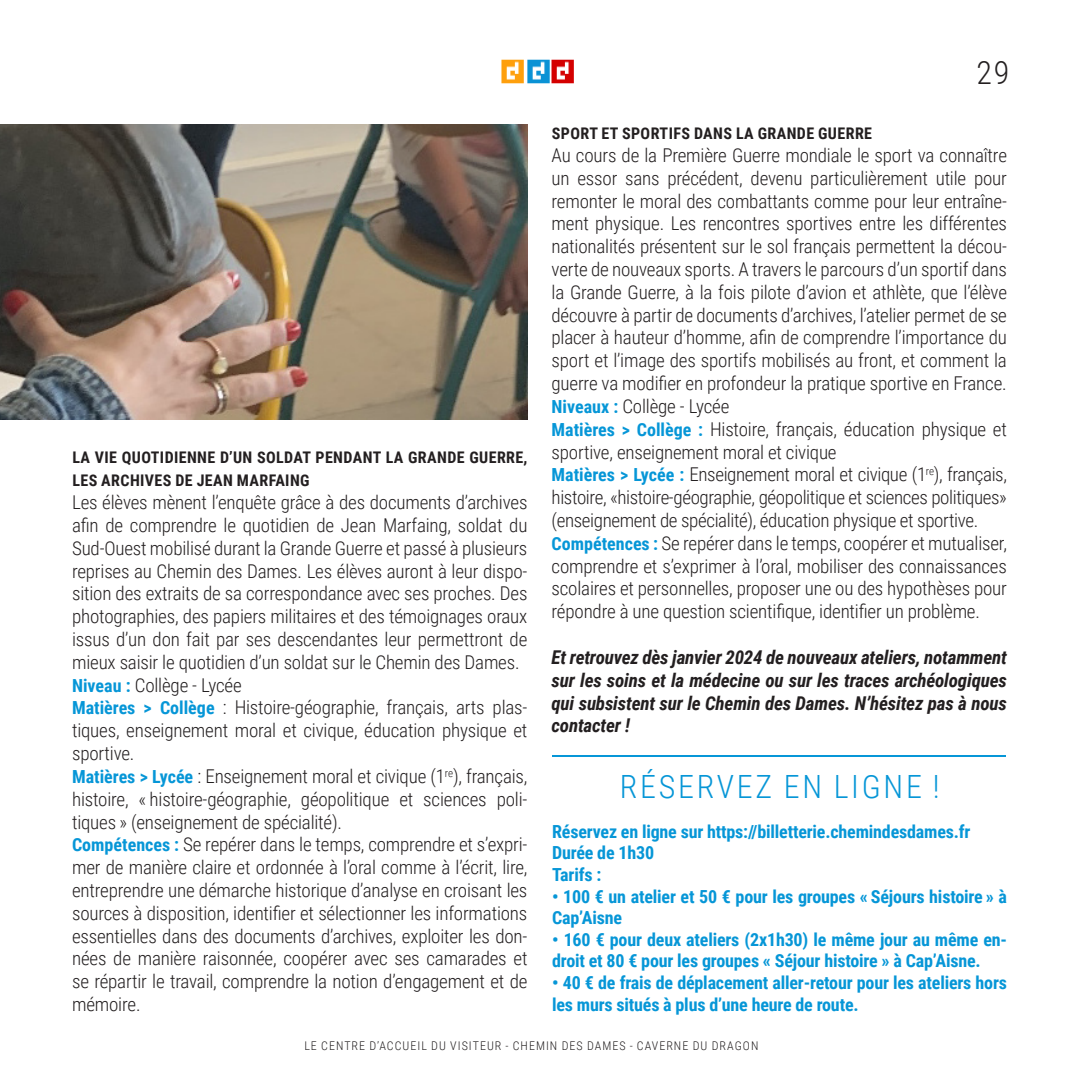
<style>
.page{position:relative;width:1078px;height:1078px;background:#fff}
.page>*{position:absolute;margin:0;border:0;box-sizing:border-box;transform-origin:0 0}
.t1{font:300 32px "Roboto Condensed";letter-spacing:.085em;color:#0696d7}
.t2{font:300 32px "Roboto Condensed";color:#231f20}
.t3{font:300 19px/22.8px "Roboto Condensed";letter-spacing:-.01em;color:#231f20;text-align:justify}
.t4{font:italic 700 19px/22.8px "Roboto Condensed";letter-spacing:-.01em;color:#231f20;text-align:justify}
.t5{font:700 18px/21.6px "Roboto Condensed";letter-spacing:-.01em;color:#0696d7}
.t6{font:700 16px/22.8px "Roboto Condensed";letter-spacing:.025em;color:#231f20}
.t7{font:300 12px "Roboto Condensed";letter-spacing:.085em;color:#231f20}
.s1{font-weight:700;font-size:18px;color:#0696d7}
</style>
<div class="page">
<img style="left:501px;top:59px;width:73px;height:25px">
<img style="left:0;top:124px;width:527px;height:296px">
<hr style="left:552px;top:754px;width:453px;height:2px;background:#0696d7">
<p class="t6" style="left:72px;top:445px;width:456px">LA VIE QUOTIDIENNE D’UN SOLDAT PENDANT LA GRANDE GUERRE,<br>LES ARCHIVES DE JEAN MARFAING</p>
<p class="t3" style="left:72px;top:490px;width:457px">Les élèves mènent l’enquête grâce à des documents d’archives afin de comprendre le quotidien de Jean Marfaing, soldat du Sud-Ouest mobilisé durant la Grande Guerre et passé à plusieurs reprises au Chemin des Dames. Les élèves auront à leur dispo&shy;sition des extraits de sa correspondance avec ses proches. Des photographies, des papiers militaires et des témoignages oraux issus d’un don fait par ses descendantes leur permettront de mieux saisir le quotidien d’un soldat sur le Chemin des Dames.</p>
<p class="t3" style="left:72px;top:672px;width:171px"><span class="s1">Niveau :</span> Collège - Lycée</p>
<p class="t3" style="left:72px;top:695px;width:457px"><span class="s1">Matières &gt; Collège</span> : Histoire-géographie, français, arts plas&shy;tiques, enseignement moral et civique, éducation physique et sportive.</p>
<p class="t3" style="left:72px;top:763px;width:457px"><span class="s1">Matières &gt; Lycée</span> : Enseignement moral et civique (1<sup>re</sup>), français, histoire, « histoire-géographie, géopolitique et sciences poli&shy;tiques » (enseignement de spécialité).</p>
<p class="t3" style="left:72px;top:832px;width:457px"><span class="s1">Compétences :</span> Se repérer dans le temps, comprendre et s’expri&shy;mer de manière claire et ordonnée à l’oral comme à l’écrit, lire, entreprendre une démarche historique d’analyse en croisant les sources à disposition, identifier et sélectionner les informations essentielles dans des documents d’archives, exploiter les don&shy;nées de manière raisonnée, coopérer avec ses camarades et se répartir le travail, comprendre la notion d’engagement et de mémoire.</p>
<p class="t2" style="left:976px;top:50px;width:34px">29</p>
<p class="t6" style="left:551px;top:121px;width:322px">SPORT ET SPORTIFS DANS LA GRANDE GUERRE</p>
<p class="t3" style="left:551px;top:143px;width:457px">Au cours de la Première Guerre mondiale le sport va connaître un essor sans précédent, devenu particulièrement utile pour remonter le moral des combattants comme pour leur entraîne&shy;ment physique. Les rencontres sportives entre les différentes nationalités présentent sur le sol français permettent la décou&shy;verte de nouveaux sports. A travers le parcours d’un sportif dans la Grande Guerre, à la fois pilote d’avion et athlète, que l’élève découvre à partir de documents d’archives, l’atelier permet de se placer à hauteur d’homme, afin de comprendre l’importance du sport et l’image des sportifs mobilisés au front, et comment la guerre va modifier en profondeur la pratique sportive en France.</p>
<p class="t3" style="left:551px;top:394px;width:179px"><span class="s1">Niveaux :</span> Collège - Lycée</p>
<p class="t3" style="left:551px;top:417px;width:457px"><span class="s1">Matières &gt; Collège :</span> Histoire, français, éducation physique et sportive, enseignement moral et civique</p>
<p class="t3" style="left:551px;top:462px;width:457px"><span class="s1">Matières &gt; Lycée :</span> Enseignement moral et civique (1<sup>re</sup>), français, histoire, «histoire-géographie, géopolitique et sciences politiques» (enseignement de spécialité), éducation physique et sportive.</p>
<p class="t3" style="left:551px;top:531px;width:457px"><span class="s1">Compétences :</span> Se repérer dans le temps, coopérer et mutualiser, comprendre et s’exprimer à l’oral, mobiliser des connaissances scolaires et personnelles, proposer une ou des hypothèses pour répondre à une question scientifique, identifier un problème.</p>
<p class="t4" style="left:551px;top:645px;width:457px">Et retrouvez dès janvier 2024 de nouveaux ateliers, notamment sur les soins et la médecine ou sur les traces archéologiques qui subsistent sur le Chemin des Dames. N’hésitez pas à nous contacter !</p>
<p class="t1" style="left:620px;top:763px;width:321px">RÉSERVEZ EN LIGNE !</p>
<p class="t5" style="left:552px;top:819px;width:420px">Réservez en ligne sur https://billetterie.chemindesdames.fr</p>
<p class="t5" style="left:552px;top:841px;width:103px">Durée de 1h30</p>
<p class="t5" style="left:552px;top:862px;width:51px">Tarifs :</p>
<p class="t5" style="left:552px;top:884px;width:456px">• 100 € un atelier et 50 € pour les groupes « Séjours histoire » à<br>Cap’Aisne</p>
<p class="t5" style="left:552px;top:927px;width:456px">• 160 € pour deux ateliers (2x1h30) le même jour au même en&shy;droit et 80 € pour les groupes « Séjour histoire » à Cap’Aisne.</p>
<p class="t5" style="left:552px;top:970px;width:456px">• 40 € de frais de déplacement aller-retour pour les ateliers hors les murs situés à plus d’une heure de route.</p>
<p class="t7" style="left:304px;top:1036px;width:455px">LE CENTRE D’ACCUEIL DU VISITEUR - CHEMIN DES DAMES - CAVERNE DU DRAGON</p>
</div>
